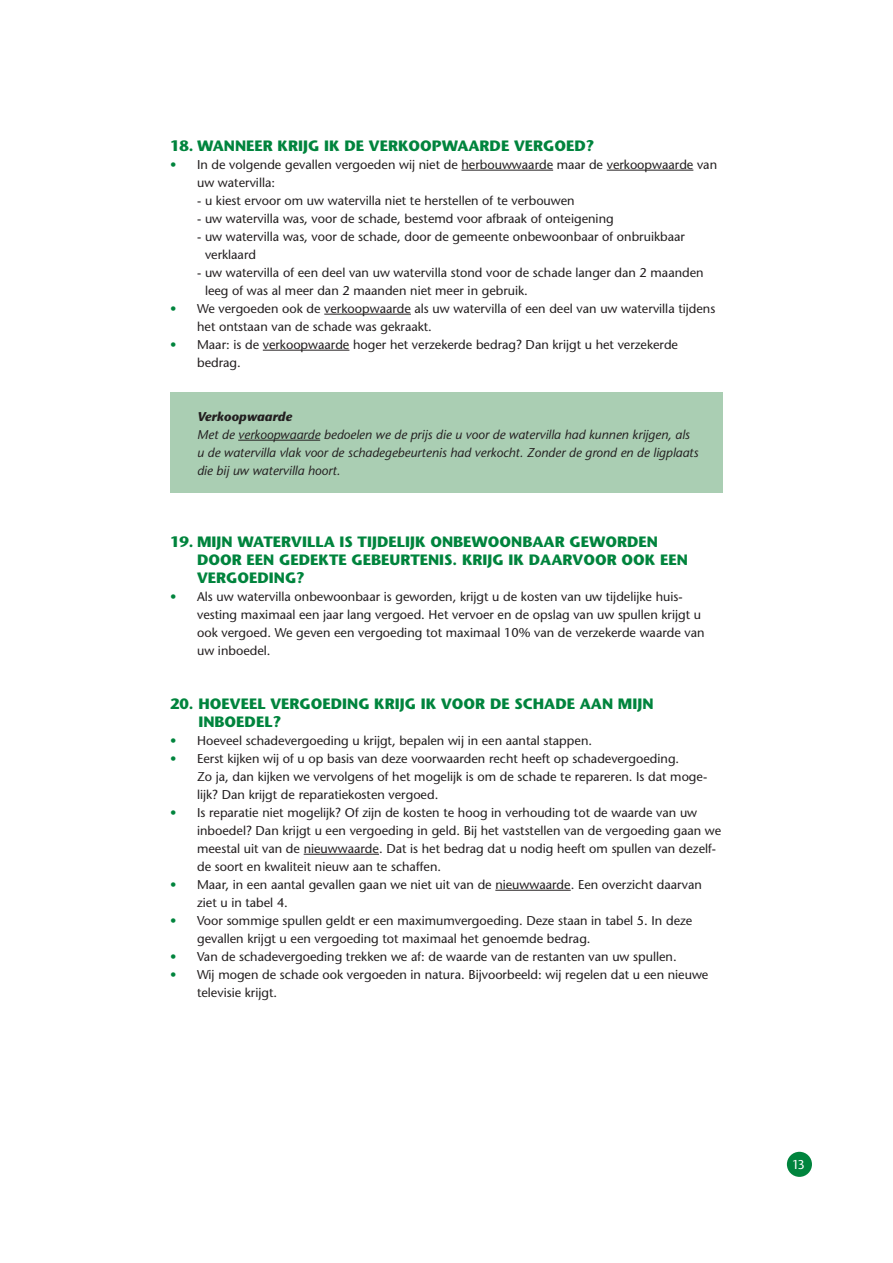
<style>
.page{position:relative;width:893px;height:1263px;background:#fff}
.page>*{position:absolute;margin:0;border:0;box-sizing:border-box;transform-origin:0 0}
.Tussenkopje{font:700 15px/18px "Stone Sans";color:#00843d}
.Body{font:700 15px "Stone Sans";color:#00843d}
.Body-2{font:12.75px/18px "Stone Sans";color:#231f20}
.Italic{font:italic 12.75px/18px "Stone Sans";color:#231f20}
.Bold_Italic{font:italic 700 12.75px "Stone Sans";color:#231f20}
.Body-3{font:12.75px "Stone Sans";color:#fff}
.s1{color:#00843d}
</style>
<div class="page">
<div style="left:170px;top:392px;width:553px;height:101px;background:#aaceb3"></div>
<div style="left:787px;top:1152px;width:25px;height:25px;background:#00843d;border-radius:50%"></div>
<hr style="left:461px;top:170px;width:92px;height:1px;background:#231f20">
<hr style="left:607px;top:170px;width:86px;height:1px;background:#231f20">
<hr style="left:324px;top:314px;width:87px;height:1px;background:#231f20">
<hr style="left:263px;top:350px;width:86px;height:1px;background:#231f20">
<hr style="left:238px;top:440px;width:82px;height:1px;background:#231f20">
<hr style="left:304px;top:854px;width:75px;height:1px;background:#231f20">
<hr style="left:495px;top:890px;width:76px;height:1px;background:#231f20">
<p class="Body" style="left:170px;top:136px;width:426px">18. WANNEER KRIJG IK DE VERKOOPWAARDE VERGOED?</p>
<p class="Body-2" style="left:197px;top:155px;width:521px;text-indent:-27px"><span class="s1">•</span> In de volgende gevallen vergoeden wij niet de herbouwwaarde maar de verkoopwaarde van uw watervilla:</p>
<p class="Body-2" style="left:197px;top:191px;width:379px">- u kiest ervoor om uw watervilla niet te herstellen of te verbouwen</p>
<p class="Body-2" style="left:197px;top:209px;width:418px">- uw watervilla was, voor de schade, bestemd voor afbraak of onteigening</p>
<p class="Body-2" style="left:205px;top:227px;width:481px;text-indent:-8px">- uw watervilla was, voor de schade, door de gemeente onbewoonbaar of onbruikbaar verklaard</p>
<p class="Body-2" style="left:205px;top:263px;width:500px;text-indent:-8px">- uw watervilla of een deel van uw watervilla stond voor de schade langer dan 2 maanden leeg of was al meer dan 2 maanden niet meer in gebruik.</p>
<p class="Body-2" style="left:197px;top:299px;width:520px;text-indent:-27px"><span class="s1">•</span> We vergoeden ook de verkoopwaarde als uw watervilla of een deel van uw watervilla tijdens het ontstaan van de schade was gekraakt.</p>
<p class="Body-2" style="left:197px;top:335px;width:482px;text-indent:-27px"><span class="s1">•</span> Maar: is de verkoopwaarde hoger het verzekerde bedrag? Dan krijgt u het verzekerde bedrag.</p>
<p class="Bold_Italic" style="left:197px;top:408px;width:96px">Verkoopwaarde</p>
<p class="Italic" style="left:197px;top:425px;width:503px">Met de verkoopwaarde bedoelen we de prijs die u voor de watervilla had kunnen krijgen, als u de watervilla vlak voor de schadegebeurtenis had verkocht. Zonder de grond en de ligplaats die bij uw watervilla hoort.</p>
<p class="Tussenkopje" style="left:197px;top:532px;width:492px;text-indent:-27px">19. MIJN WATERVILLA IS TIJDELIJK ONBEWOONBAAR GEWORDEN<br>DOOR EEN GEDEKTE GEBEURTENIS. KRIJG IK DAARVOOR OOK EEN<br>VERGOEDING?</p>
<p class="Body-2" style="left:197px;top:587px;width:509px;text-indent:-27px"><span class="s1">•</span> Als uw watervilla onbewoonbaar is geworden, krijgt u de kosten van uw tijdelijke huis&shy;vesting maximaal een jaar lang vergoed. Het vervoer en de opslag van uw spullen krijgt u ook vergoed. We geven een vergoeding tot maximaal 10% van de verzekerde waarde van uw inboedel.</p>
<p class="Tussenkopje" style="left:198px;top:694px;width:457px;text-indent:-28px">20. HOEVEEL VERGOEDING KRIJG IK VOOR DE SCHADE AAN MIJN<br>INBOEDEL?</p>
<p class="Body-2" style="left:170px;top:731px;width:423px"><span class="s1">•</span> Hoeveel schadevergoeding u krijgt, bepalen wij in een aantal stappen.</p>
<p class="Body-2" style="left:197px;top:749px;width:512px;text-indent:-27px"><span class="s1">•</span> Eerst kijken wij of u op basis van deze voorwaarden recht heeft op schadevergoeding.<br>Zo ja, dan kijken we vervolgens of het mogelijk is om de schade te repareren. Is dat moge&shy;lijk? Dan krijgt de reparatiekosten vergoed.</p>
<p class="Body-2" style="left:197px;top:803px;width:526px;text-indent:-27px"><span class="s1">•</span> Is reparatie niet mogelijk? Of zijn de kosten te hoog in verhouding tot de waarde van uw inboedel? Dan krijgt u een vergoeding in geld. Bij het vaststellen van de vergoeding gaan we meestal uit van de nieuwwaarde. Dat is het bedrag dat u nodig heeft om spullen van dezelf&shy;de soort en kwaliteit nieuw aan te schaffen.</p>
<p class="Body-2" style="left:197px;top:875px;width:506px;text-indent:-27px"><span class="s1">•</span> Maar, in een aantal gevallen gaan we niet uit van de nieuwwaarde. Een overzicht daarvan ziet u in tabel 4.</p>
<p class="Body-2" style="left:197px;top:911px;width:497px;text-indent:-27px"><span class="s1">•</span> Voor sommige spullen geldt er een maximumvergoeding. Deze staan in tabel 5. In deze gevallen krijgt u een vergoeding tot maximaal het genoemde bedrag.</p>
<p class="Body-2" style="left:170px;top:947px;width:508px"><span class="s1">•</span> Van de schadevergoeding trekken we af: de waarde van de restanten van uw spullen.</p>
<p class="Body-2" style="left:197px;top:965px;width:513px;text-indent:-27px"><span class="s1">•</span> Wij mogen de schade ook vergoeden in natura. Bijvoorbeeld: wij regelen dat u een nieuwe televisie krijgt.</p>
<p class="Body-3" style="left:792px;top:1156px;width:14px">13</p>
</div>
